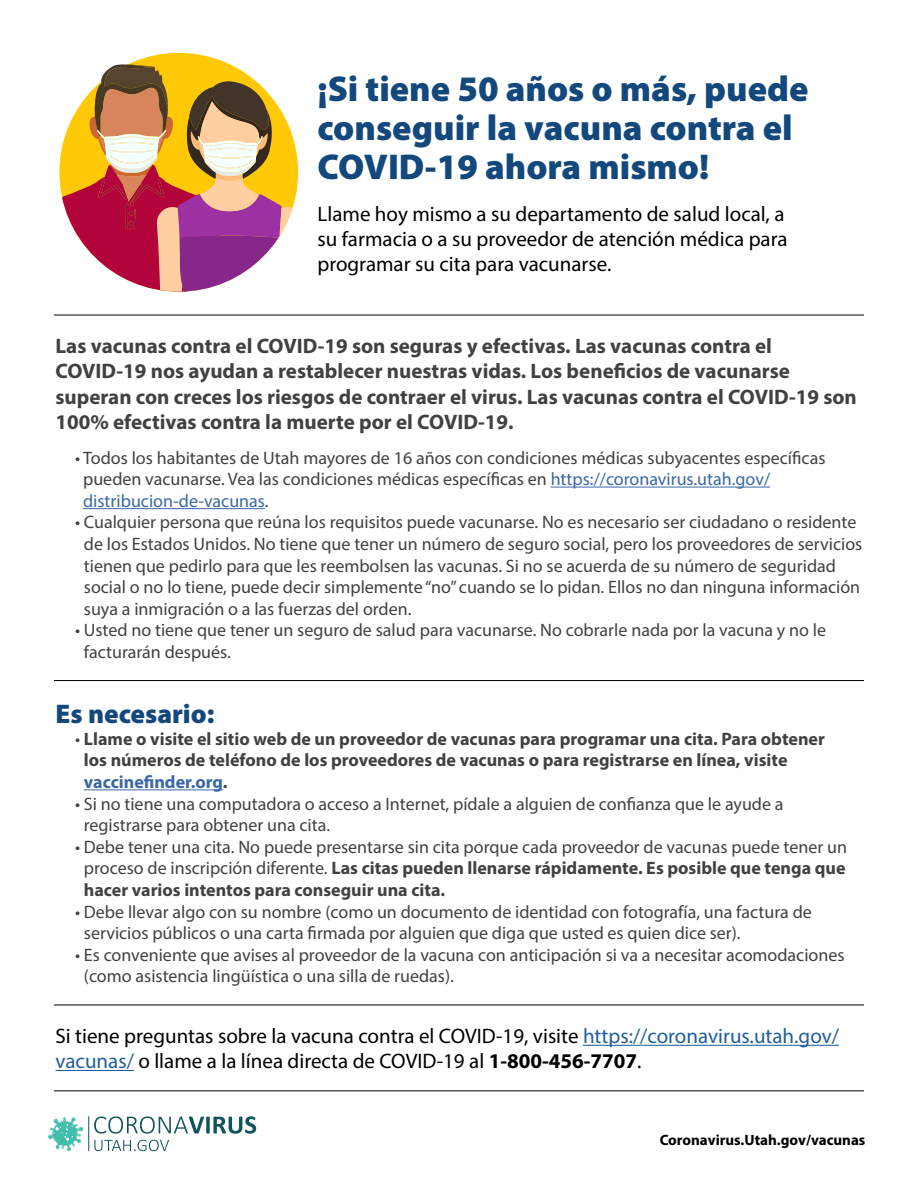
<style>
.page{position:relative;width:918px;height:1188px;background:#fff}
.page>*{position:absolute;margin:0;border:0;box-sizing:border-box;transform-origin:0 0}
.t1{font:900 36px/39px "Myriad Pro";color:#12487c}
.t2{font:900 27px "Myriad Pro";color:#12487c}
.t3{font:21px/25.2px "Myriad Pro";color:#000}
.t4{font:700 21px/25.2px "Myriad Pro";color:#414042}
.t5{font:18px/21.6px "Myriad Pro";color:#414042}
.t6{font:700 18px/21.6px "Myriad Pro";color:#414042}
.t7{font:700 15px "Myriad Pro";color:#000}
.s1{color:#3a68a5}
.s2{font-weight:400}
.s3{font-weight:700}
.s4{color:#215e9e}
</style>
<div class="page">
<svg style="left:48px;top:1117px;width:36px;height:34px"></svg>
<svg style="left:94px;top:1140px;width:75px;height:11px"></svg>
<svg style="left:94px;top:1116px;width:162px;height:18px"></svg>
<hr style="left:88px;top:1116px;width:1px;height:35px;background:#11545e">
<hr style="left:551px;top:487px;width:219px;height:1px;background:#3a68a5">
<hr style="left:83px;top:508px;width:182px;height:1px;background:#3a68a5">
<hr style="left:583px;top:1045px;width:256px;height:1px;background:#215e9e">
<hr style="left:56px;top:1070px;width:78px;height:1px;background:#215e9e">
<hr style="left:84px;top:789px;width:139px;height:1px;background:#3a68a5">
<hr style="left:54px;top:680px;width:810px;height:1px;background:#000">
<hr style="left:54px;top:315px;width:810px;height:1px;background:#000">
<hr style="left:54px;top:1005px;width:810px;height:1px;background:#000">
<hr style="left:54px;top:1091px;width:810px;height:1px;background:#000">
<svg style="left:59px;top:63px;width:239px;height:229px"></svg>
<h1 class="t1" style="left:318px;top:68px;width:492px">¡Si tiene 50 años o más, puede conseguir la vacuna contra el<br>COVID-19 ahora mismo!</h1>
<p class="t3" style="left:318px;top:201px;width:472px">Llame hoy mismo a su departamento de salud local, a su farmacia o a su proveedor de atención médica para programar su cita para vacunarse.</p>
<p class="t4" style="left:56px;top:333px;width:803px">Las vacunas contra el COVID-19 son seguras y efectivas. Las vacunas contra el COVID-19 nos ayudan a restablecer nuestras vidas. Los beneficios de vacunarse superan con creces los riesgos de contraer el virus. Las vacunas contra el COVID-19 son 100% efectivas contra la muerte por el COVID-19.</p>
<p class="t5" style="left:83px;top:447px;width:744px;text-indent:-8px">• Todos los habitantes de Utah mayores de 16 años con condiciones médicas subyacentes específicas pueden vacunarse. Vea las condiciones médicas específicas en <span class="s1">https://coronavirus.utah.gov/ distribucion-de-vacunas</span>.</p>
<p class="t5" style="left:84px;top:511px;width:780px;text-indent:-9px">• Cualquier persona que reúna los requisitos puede vacunarse. No es necesario ser ciudadano o residente de los Estados Unidos. No tiene que tener un número de seguro social, pero los proveedores de servicios tienen que pedirlo para que les reembolsen las vacunas. Si no se acuerda de su número de seguridad social o no lo tiene, puede decir simplemente “no” cuando se lo pidan. Ellos no dan ninguna información suya a inmigración o a las fuerzas del orden.</p>
<p class="t5" style="left:84px;top:619px;width:744px;text-indent:-9px">• Usted no tiene que tener un seguro de salud para vacunarse. No cobrarle nada por la vacuna y no le facturarán después.</p>
<h2 class="t2" style="left:56px;top:696px;width:160px">Es necesario:</h2>
<p class="t6" style="left:84px;top:727px;width:743px;text-indent:-9px"><span class="s2">•</span> Llame o visite el sitio web de un proveedor de vacunas para programar una cita. Para obtener los números de teléfono de los proveedores de vacunas o para registrarse en línea, visite <span class="s1">vaccinefinder.org</span>.</p>
<p class="t5" style="left:84px;top:793px;width:701px;text-indent:-9px">• Si no tiene una computadora o acceso a Internet, pídale a alguien de confianza que le ayude a registrarse para obtener una cita.</p>
<p class="t5" style="left:84px;top:836px;width:765px;text-align:justify;text-indent:-9px">• Debe tener una cita. No puede presentarse sin cita porque cada proveedor de vacunas puede tener un proceso de inscripción diferente. <span class="s3">Las citas pueden llenarse rápidamente. Es posible que tenga que hacer varios intentos para conseguir una cita.</span></p>
<p class="t5" style="left:84px;top:901px;width:729px;text-indent:-9px">• Debe llevar algo con su nombre (como un documento de identidad con fotografía, una factura de servicios públicos o una carta firmada por alguien que diga que usted es quien dice ser).</p>
<p class="t5" style="left:84px;top:944px;width:762px;text-indent:-9px">• Es conveniente que avises al proveedor de la vacuna con anticipación si va a necesitar acomodaciones (como asistencia lingüística o una silla de ruedas).</p>
<p class="t3" style="left:56px;top:1023px;width:785px">Si tiene preguntas sobre la vacuna contra el COVID-19, visite <span class="s4">https://coronavirus.utah.gov/ vacunas/</span> o llame a la línea directa de COVID-19 al <span class="s3">1-800-456-7707</span>.</p>
<p class="t7" style="left:660px;top:1130px;width:207px">Coronavirus.Utah.gov/vacunas</p>
</div>
